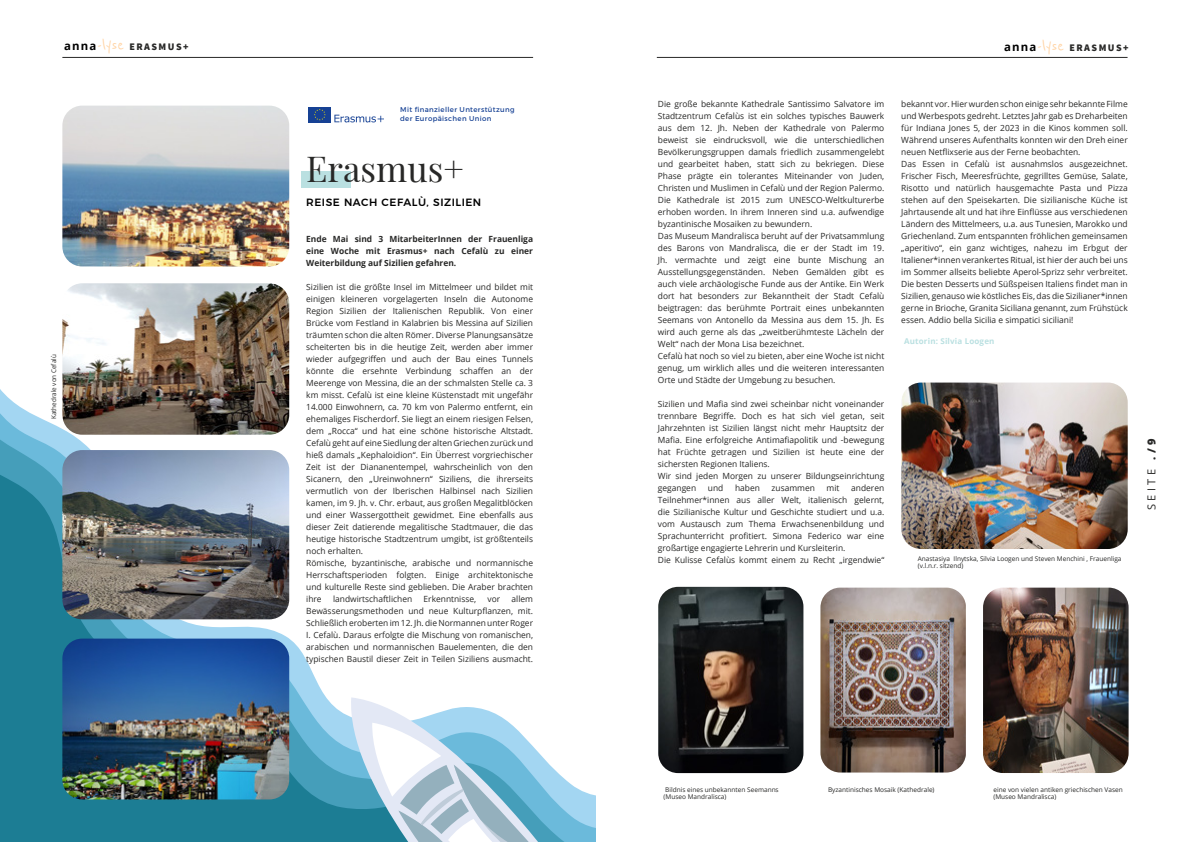
<style>
.page{position:relative;width:1191px;height:842px;background:#fff}
.page>*{position:absolute;margin:0;border:0;box-sizing:border-box;transform-origin:0 0}
.t1{font:35px "Playfair Display";color:#282827}
.t2{font:11px "Open Sans";letter-spacing:.3em;color:#282827}
.t3{font:500 10.6px "Montserrat";letter-spacing:.05em;color:#000}
.t4{font:900 10px "Source Sans Pro";letter-spacing:.15em;color:#282827}
.t5{font:8.5px/12px "Open Sans";color:#282827}
.t6{font:700 8.5px/12px "Open Sans";color:#282827;text-align:justify}
.t7{font:700 8px "Open Sans";letter-spacing:.02em;color:#bae0e1}
.t8{font:7px/9px "Montserrat";letter-spacing:.05em;color:#164194}
.t9{font:6.5px/7.8px "Open Sans";color:#282827}
.s1{font-family:"Open Sans";font-weight:700;font-size:11.4px;color:#000}
.s2{font-family:"Reenie Beanie";font-weight:400;font-size:19.2px;color:#ffd3a3}
.s3{font-weight:800}
</style>
<div class="page">
<svg style="left:0;top:348px;width:595px;height:494px"></svg>
<hr style="left:657px;top:57px;width:470px;height:1px;background:#282827">
<hr style="left:62px;top:57px;width:471px;height:1px;background:#282827">
<svg style="left:334px;top:115px;width:50px;height:7px"></svg>
<div style="left:308px;top:107px;width:23px;height:15px;background:#164194"></div>
<svg style="left:314px;top:109px;width:12px;height:11px"></svg>
<div style="left:301px;top:172px;width:50px;height:16px;background:#bae0e1"></div>
<img style="left:62px;top:450px;width:227px;height:169px">
<img style="left:62px;top:283px;width:227px;height:152px">
<img style="left:983px;top:588px;width:145px;height:185px">
<img style="left:62px;top:639px;width:227px;height:160px">
<img style="left:62px;top:106px;width:227px;height:160px">
<img style="left:820px;top:588px;width:146px;height:184px">
<img style="left:658px;top:587px;width:145px;height:186px">
<img style="left:901px;top:383px;width:226px;height:166px">
<svg style="left:346px;top:697px;width:246px;height:145px"></svg>
<p class="t4" style="left:64px;top:41px;width:126px"><span class="s1">anna</span><span class="s2">-lyse</span> ERASMUS+</p>
<p class="t4" style="left:1004px;top:42px;width:126px"><span class="s1">anna</span><span class="s2">-lyse</span> ERASMUS+</p>
<p class="t9" style="left:50px;top:419px;width:66px;rotate:-90deg">Kathedrale von Cefalù</p>
<p class="t8" style="left:400px;top:105px;width:116px">Mit finanzieller Unterstützung der Europäischen Union</p>
<h1 class="t1" style="left:306px;top:142px;width:159px">Erasmus+</h1>
<p class="t3" style="left:306px;top:194px;width:176px">REISE NACH CEFALÙ, SIZILIEN</p>
<p class="t6" style="left:306px;top:233px;width:228px">Ende Mai sind 3 MitarbeiterInnen der Frauenliga eine Woche mit Erasmus+ nach Cefalù zu einer Weiterbildung auf Sizilien gefahren.</p>
<p class="t5" style="left:306px;top:281px;width:228px">Sizilien ist die größte Insel im Mittelmeer und bildet mit einigen kleineren vorgelagerten Inseln die Autonome Region Sizilien der Italienischen Republik. Von einer Brücke vom Festland in Kalabrien bis Messina auf Sizilien träumten schon die alten Römer. Diverse Planungsansätze scheiterten bis in die heutige Zeit, werden aber immer wieder aufgegriffen und auch der Bau eines Tunnels könnte die ersehnte Verbindung schaffen an der Meerenge von Messina, die an der schmalsten Stelle ca. 3 km misst. Cefalù ist eine kleine Küstenstadt mit ungefähr 14.000 Einwohnern, ca. 70 km von Palermo entfernt, ein ehemaliges Fischerdorf. Sie liegt an einem riesigen Felsen, dem „Rocca“ und hat eine schöne historische Altstadt.<br>Cefalù geht auf eine Siedlung der alten Griechen zurück und hieß damals „Kephaloidion“. Ein Überrest vorgriechischer Zeit ist der Diananentempel, wahrscheinlich von den Sicanern, den „Ureinwohnern“ Siziliens, die ihrerseits vermutlich von der Iberischen Halbinsel nach Sizilien kamen, im 9. Jh. v. Chr. erbaut, aus großen Megalitblöcken und einer Wassergottheit gewidmet. Eine ebenfalls aus dieser Zeit datierende megalitische Stadtmauer, die das heutige historische Stadtzentrum umgibt, ist größtenteils noch erhalten.<br>Römische, byzantinische, arabische und normannische Herrschaftsperioden folgten. Einige architektonische und kulturelle Reste sind geblieben. Die Araber brachten ihre</p>
<p class="t5" style="left:333px;top:593px;width:81px">landwirtschaftlichen</p>
<p class="t5" style="left:423px;top:593px;width:54px">Erkenntnisse,</p>
<p class="t5" style="left:487px;top:593px;width:14px">vor</p>
<p class="t5" style="left:306px;top:593px;width:228px;text-align:justify;text-indent:205px">allem Bewässerungsmethoden und neue Kulturpflanzen, mit.<br>Schließlich eroberten im 12. Jh. die Normannen unter Roger I. Cefalù. Daraus erfolgte die Mischung von romanischen, arabischen und normannischen Bauelementen, die den typischen Baustil dieser Zeit in Teilen Siziliens ausmacht.</p>
<p class="t5" style="left:658px;top:98px;width:228px">Die große bekannte Kathedrale Santissimo Salvatore im Stadtzentrum Cefalùs ist ein solches typisches Bauwerk aus dem 12. Jh. Neben der Kathedrale von Palermo beweist sie eindrucksvoll, wie die unterschiedlichen Bevölkerungsgruppen damals friedlich zusammengelebt und gearbeitet haben, statt sich zu bekriegen. Diese Phase prägte ein tolerantes Miteinander von Juden, Christen und Muslimen in Cefalù und der Region Palermo.<br>Die Kathedrale ist 2015 zum UNESCO-Weltkulturerbe erhoben worden. In ihrem Inneren sind u.a. aufwendige byzantinische Mosaiken zu bewundern.<br>Das Museum Mandralisca beruht auf der Privatsammlung des Barons von Mandralisca, die er der Stadt im 19.<br>Jh. vermachte und zeigt eine bunte Mischung an Ausstellungsgegenständen. Neben Gemälden gibt es auch viele archäologische Funde aus der Antike. Ein Werk dort hat besonders zur Bekanntheit der Stadt Cefalù beigtragen: das berühmte Portrait eines unbekannten Seemans von Antonello da Messina aus dem 15. Jh. Es wird auch gerne als das „zweitberühmteste Lächeln der Welt“ nach der Mona Lisa bezeichnet.<br>Cefalù hat noch so viel zu bieten, aber eine Woche ist nicht genug, um wirklich alles und die weiteren interessanten Orte und Städte der Umgebung zu besuchen.</p>
<p class="t5" style="left:658px;top:398px;width:228px">Sizilien und Mafia sind zwei scheinbar nicht voneinander trennbare Begriffe. Doch es hat sich viel getan, seit Jahrzehnten ist Sizilien längst nicht mehr Hauptsitz der Mafia. Eine erfolgreiche Antimafiapolitik und -bewegung hat Früchte getragen und Sizilien ist heute eine der sichersten Regionen Italiens.<br>Wir sind jeden Morgen zu unserer Bildungseinrichtung gegangen</p>
<p class="t5" style="left:658px;top:482px;width:228px;text-indent:193px">anderen Teilnehmer*innen aus aller Welt, italienisch gelernt, die Sizilianische Kultur und Geschichte studiert und u.a. vom Austausch zum Thema Erwachsenenbildung und Sprachunterricht profitiert. Simona Federico war eine großartige engagierte Lehrerin und Kursleiterin.<br>Die Kulisse Cefalùs kommt einem zu Recht „irgendwie“</p>
<p class="t5" style="left:708px;top:482px;width:17px">und</p>
<p class="t5" style="left:735px;top:482px;width:26px">haben</p>
<p class="t5" style="left:771px;top:482px;width:45px">zusammen</p>
<p class="t5" style="left:826px;top:482px;width:14px">mit</p>
<p class="t5" style="left:901px;top:98px;width:228px">bekannt vor. Hier wurden schon einige sehr bekannte Filme und Werbespots gedreht. Letztes Jahr gab es Dreharbeiten für Indiana Jones 5, der 2023 in die Kinos kommen soll.<br>Während unseres Aufenthalts konnten wir den Dreh einer neuen Netflixserie aus der Ferne beobachten.<br>Das Essen in Cefalù ist ausnahmslos ausgezeichnet.<br>Frischer Fisch, Meeresfrüchte, gegrilltes Gemüse, Salate, Risotto und natürlich hausgemachte Pasta und Pizza stehen auf den Speisekarten. Die sizilianische Küche ist Jahrtausende alt und hat ihre Einflüsse aus verschiedenen Ländern des Mittelmeers, u.a. aus Tunesien, Marokko und Griechenland. Zum entspannten fröhlichen gemeinsamen „aperitivo“, ein ganz wichtiges, nahezu im Erbgut der Italiener*innen verankertes Ritual, ist hier der auch bei uns im Sommer allseits beliebte Aperol-Sprizz sehr verbreitet.<br>Die besten Desserts und Süßspeisen Italiens findet man in Sizilien, genauso wie köstliches Eis, das die Sizilianer*innen gerne in Brioche, Granita Siciliana genannt, zum Frühstück essen. Addio bella Sicilia e simpatici siciliani!</p>
<p class="t7" style="left:904px;top:335px;width:92px">Autorin: Silvia Loogen</p>
<p class="t9" style="left:917px;top:554px;width:205px">Anastasiya Ilnytska, Silvia Loogen und Steven Menchini , Frauenliga (v.l.n.r. sitzend)</p>
<p class="t2" style="left:1144px;top:510px;width:73px;rotate:-90deg">SEITE <span class="s3">./9</span></p>
<p class="t9" style="left:663px;top:785px;width:117px">Bildnis eines unbekannten Seemanns (Museo Mandralisca)</p>
<p class="t9" style="left:828px;top:785px;width:108px">Byzantinisches Mosaik (Kathedrale)</p>
<p class="t9" style="left:993px;top:785px;width:131px">eine von vielen antiken griechischen Vasen (Museo Mandralisca)</p>
</div>
